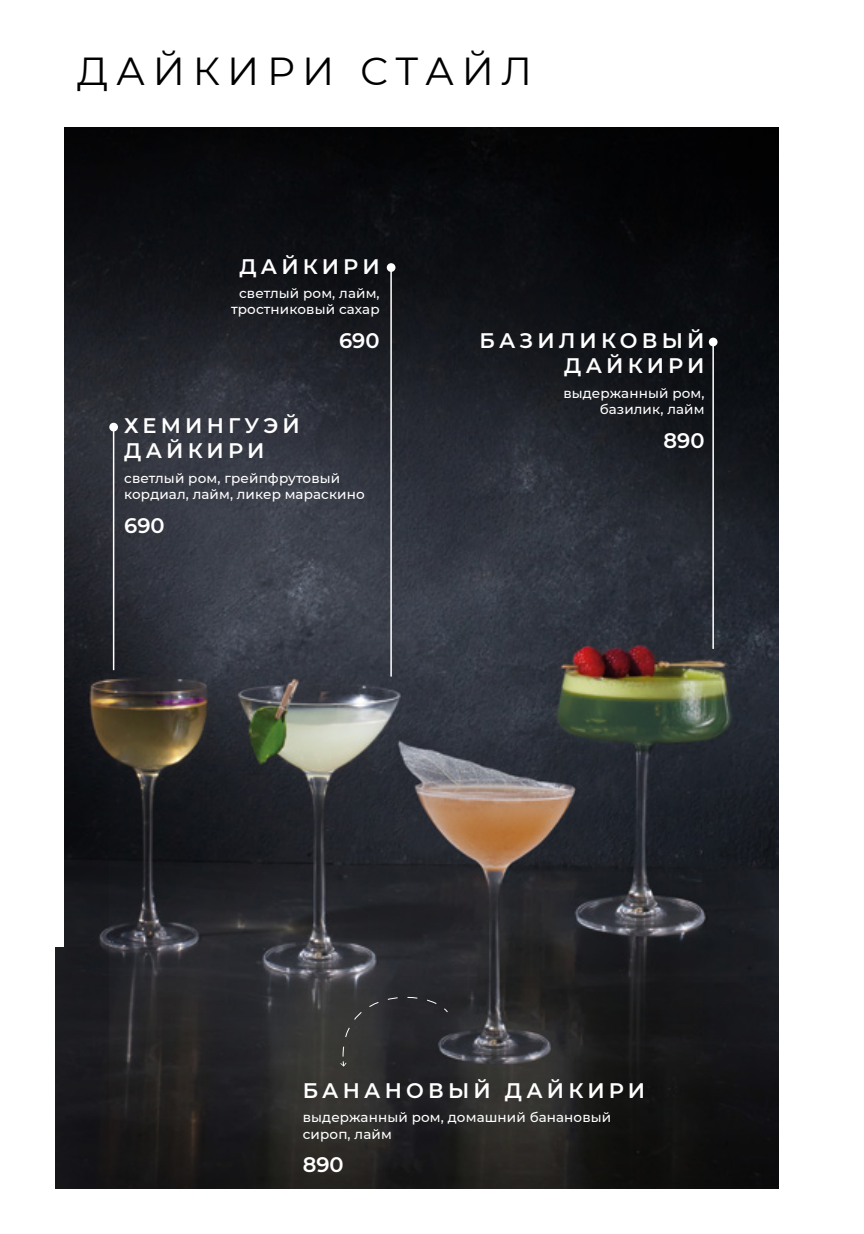
<style>
.page{position:relative;width:864px;height:1234px;background:#fff}
.page>*{position:absolute;margin:0;border:0;box-sizing:border-box;transform-origin:0 0}
.t1{font:39px "Montserrat";letter-spacing:.195em;color:#000}
.t2{font:600 21px/25.2px "Montserrat";letter-spacing:.2em;color:#fff}
.t3{font:500 13.5px/16.2px "Montserrat";letter-spacing:.01em;color:#fff}
</style>
<div class="page">
<img style="left:64px;top:128px;width:714px;height:1059px">
<img style="left:64px;top:128px;width:661px;height:578px">
<img style="left:725px;top:128px;width:52px;height:593px">
<img style="left:108px;top:862px;width:669px;height:325px">
<img style="left:55px;top:827px;width:53px;height:360px">
<hr style="left:113px;top:426px;width:1px;height:244px;background:#fff">
<div style="left:109px;top:422px;width:9px;height:9px;background:#fff;border-radius:50%"></div>
<hr style="left:390px;top:267px;width:1px;height:409px;background:#fff">
<div style="left:386px;top:263px;width:9px;height:9px;background:#fff;border-radius:50%"></div>
<hr style="left:712px;top:341px;width:1px;height:307px;background:#fff">
<svg style="left:708px;top:337px;width:9px;height:9px"></svg>
<svg style="left:443px;top:1007px;width:5px;height:5px"></svg>
<svg style="left:340px;top:988px;width:97px;height:78px;background:#2e2e30"></svg>
<div style="left:0;top:0;width:64px;height:946px;background:#fff"></div>
<h1 class="t1" style="left:77px;top:44px;width:456px">ДАЙКИРИ СТАЙЛ</h1>
<h2 class="t2" style="left:239px;top:252px;width:142px">ДАЙКИРИ</h2>
<p class="t3" style="left:231px;top:285px;width:150px;text-align:center">светлый ром, лайм, тростниковый сахар</p>
<h2 class="t2" style="left:339px;top:327px;width:42px">690</h2>
<h2 class="t2" style="left:479px;top:327px;width:226px;text-align:right">БАЗИЛИКОВЫЙ<br>ДАЙКИРИ</h2>
<p class="t3" style="left:563px;top:384px;width:143px;text-align:right">выдержанный ром, базилик, лайм</p>
<h2 class="t2" style="left:663px;top:427px;width:42px">890</h2>
<h2 class="t2" style="left:124px;top:412px;width:177px">ХЕМИНГУЭЙ<br>ДАЙКИРИ</h2>
<p class="t3" style="left:124px;top:469px;width:242px">светлый ром, грейпфрутовый кордиал, лайм, ликер мараскино</p>
<h2 class="t2" style="left:124px;top:512px;width:42px">690</h2>
<h2 class="t2" style="left:302px;top:1076px;width:344px">БАНАНОВЫЙ ДАЙКИРИ</h2>
<p class="t3" style="left:302px;top:1108px;width:310px">выдержанный ром, домашний банановый сироп, лайм</p>
<h2 class="t2" style="left:302px;top:1150px;width:42px">890</h2>
</div>
